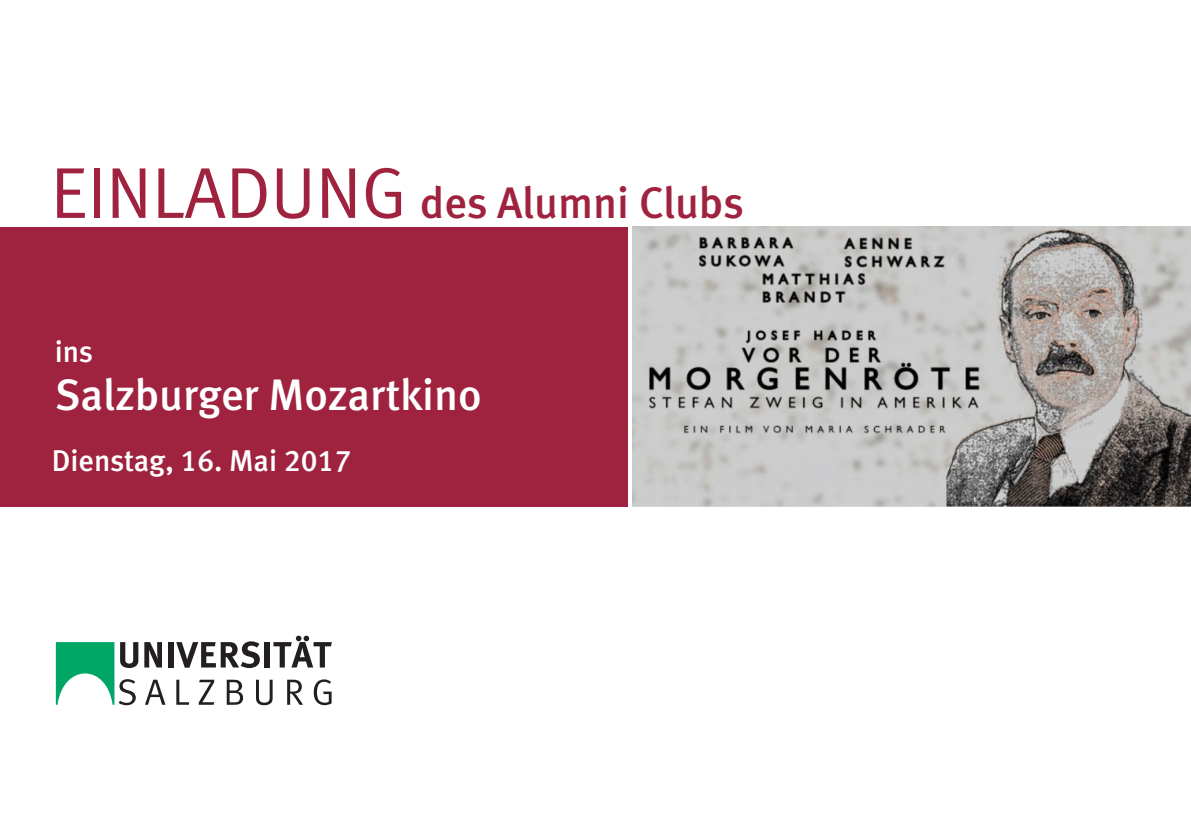
<style>
.page{position:relative;width:1191px;height:840px;background:#fff}
.page>*{position:absolute;margin:0;border:0;box-sizing:border-box;transform-origin:0 0}
.t1{font:44px "Meta Medium LF";color:#9f233f}
.t2{font:44px "Meta Medium LF";color:#fff}
.t3{font:30px "Meta Medium LF";color:#fff}
.s1{font-family:"Meta Normal LF";font-size:72px}
</style>
<div class="page">
<div style="left:0;top:227px;width:627px;height:280px;background:#9f233f"></div>
<svg style="left:145px;top:679px;width:20px;height:25px"></svg>
<svg style="left:176px;top:679px;width:13px;height:25px"></svg>
<svg style="left:199px;top:679px;width:15px;height:25px"></svg>
<svg style="left:227px;top:679px;width:16px;height:25px"></svg>
<svg style="left:256px;top:679px;width:17px;height:25px"></svg>
<svg style="left:287px;top:679px;width:16px;height:25px"></svg>
<svg style="left:314px;top:679px;width:17px;height:25px"></svg>
<svg style="left:144px;top:642px;width:18px;height:25px"></svg>
<div style="left:168px;top:641px;width:5px;height:26px;background:#231f20"></div>
<svg style="left:176px;top:641px;width:84px;height:26px"></svg>
<div style="left:264px;top:641px;width:6px;height:26px;background:#231f20"></div>
<svg style="left:273px;top:635px;width:59px;height:32px"></svg>
<svg style="left:56px;top:642px;width:82px;height:62px"></svg>
<img style="left:632px;top:226px;width:558px;height:280px">
<p class="t1" style="left:51px;top:177px;width:694px"><span class="s1">EINLADUNG</span> des Alumni Clubs</p>
<p class="t3" style="left:55px;top:334px;width:40px">ins</p>
<p class="t2" style="left:55px;top:369px;width:428px">Salzburger Mozartkino</p>
<p class="t3" style="left:52px;top:442px;width:301px">Dienstag, 16. Mai 2017</p>
</div>
